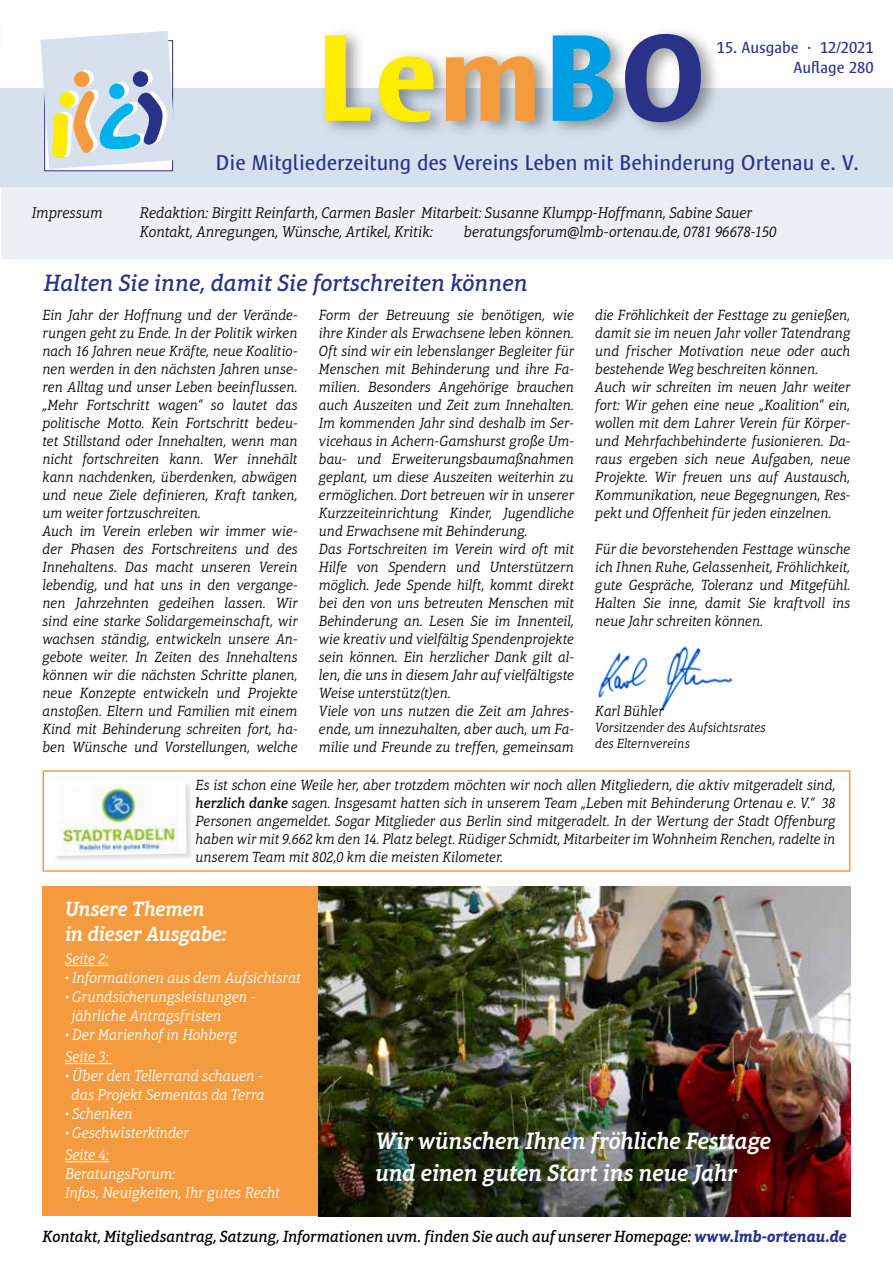
<style>
.page{position:relative;width:893px;height:1263px;background:#fff}
.page>*{position:absolute;margin:0;border:0;box-sizing:border-box;transform-origin:0 0}
.t1{font:700 125.55px "Satero Sans LT Pro";color:#ffed00}
.t2{font:italic 600 24px/31.5px "Aptifer Slab LT Pro";letter-spacing:-.015em;color:#fff}
.t3{font:italic 500 24px "Aptifer Slab LT Pro";letter-spacing:-.005em;color:#2a3288}
.t4{font:21.9px "Satero Sans LT Pro";color:#2a3288}
.t5{font:italic 600 21px/25.2px "Aptifer Slab LT Pro";letter-spacing:-.01em;color:#fff}
.t6{font:italic 500 16.5px "Aptifer Slab LT Pro";letter-spacing:-.01em;color:#000}
.t7{font:16.5px/19.8px "Satero Sans LT Pro";color:#2a3288;text-align:right}
.t8{font:italic 300 15.75px/18.9px "Aptifer Slab LT Pro";letter-spacing:-.01em;color:#fff}
.t9{font:italic 300 15.75px/18.9px "Aptifer Slab LT Pro";letter-spacing:-.01em;color:#000}
.t10{font:italic 300 15px/18px "Aptifer Slab LT Pro";letter-spacing:-.01em;color:#000}
.t11{font:italic 300 13.5px/16.2px "Aptifer Slab LT Pro";letter-spacing:-.005em;color:#000}
.s1{color:#f59b3f}
.s2{color:#009fe3}
.s3{color:#2a3288}
.s4{font-weight:500}
.s5{font-weight:700;color:#2a3288}
</style>
<div class="page">
<div style="left:43px;top:770px;width:807px;height:102px;border:2px solid #f59b3f"></div>
<div style="left:43px;top:887px;width:276px;height:329px;background:#f59b3f"></div>
<img style="left:598px;top:646px;width:135px;height:65px">
<div style="left:1px;top:158px;width:892px;height:101px;background:#eaf0f6"></div>
<div style="left:0;top:88px;width:893px;height:99px;background:#d6e1ed"></div>
<div style="left:320px;top:25px;width:402px;height:114px;background:#000;opacity:.39"></div>
<svg style="left:40px;top:31px;width:134px;height:138px"></svg>
<div style="left:59px;top:92px;width:16px;height:16px;background:#ffed00;border-radius:50%"></div>
<div style="left:74px;top:71px;width:16px;height:16px;background:#f59b3f;border-radius:50%"></div>
<div style="left:109px;top:83px;width:16px;height:16px;background:#00b1eb;border-radius:50%"></div>
<div style="left:132px;top:71px;width:16px;height:16px;background:#2a3288;border-radius:50%"></div>
<img style="left:319px;top:887px;width:531px;height:329px">
<hr style="left:65px;top:965px;width:44px;height:1px;background:#fff">
<hr style="left:65px;top:1063px;width:47px;height:1px;background:#fff">
<hr style="left:65px;top:1161px;width:44px;height:1px;background:#fff">
<div style="left:52px;top:781px;width:142px;height:82px;background:#000;opacity:.14"></div>
<svg style="left:52px;top:782px;width:135px;height:74px"></svg>
<img style="left:59px;top:783px;width:121px;height:73px">
<h1 class="t1" style="left:315px;top:6px;width:394px">Le<span class="s1">m</span><span class="s2">B</span><span class="s3">O</span></h1>
<h3 class="t4" style="left:215px;top:150px;width:645px">Die Mitgliederzeitung des Vereins Leben mit Behinderung Ortenau e. V.</h3>
<p class="t7" style="left:717px;top:37px;width:158px">15. Ausgabe · 12/2021<br>Auflage 280</p>
<p class="t9" style="left:32px;top:203px;width:72px">Impressum</p>
<p class="t9" style="left:140px;top:203px;width:614px">Redaktion: Birgitt Reinfarth, Carmen Basler Mitarbeit: Susanne Klumpp-Hoffmann, Sabine Sauer<br>Kontakt, Anregungen, Wünsche, Artikel, Kritik:</p>
<p class="t9" style="left:464px;top:222px;width:314px">beratungsforum@lmb-ortenau.de, 0781 96678-150</p>
<h2 class="t3" style="left:44px;top:269px;width:486px">Halten Sie inne, damit Sie fortschreiten können</h2>
<p class="t10" style="left:43px;top:306px;width:257px">Ein Jahr der Hoffnung und der Verände&shy;rungen geht zu Ende. In der Politik wirken nach 16 Jahren neue Kräfte, neue Koalitio&shy;nen werden in den nächsten Jahren unse&shy;ren Alltag und unser Leben beeinflussen. „Mehr Fortschritt wagen“ so lautet das politische Motto. Kein Fortschritt bedeu&shy;tet Stillstand oder Innehalten, wenn man nicht fortschreiten kann. Wer innehält kann nachdenken, überdenken, abwägen und neue Ziele definieren, Kraft tanken, um weiter fortzuschreiten.<br>Auch im Verein erleben wir immer wie&shy;der Phasen des Fortschreitens und des Innehaltens. Das macht unseren Verein lebendig, und hat uns in den vergange&shy;nen Jahrzehnten gedeihen lassen. Wir sind eine starke Solidargemeinschaft, wir wachsen ständig, entwickeln unsere An&shy;gebote weiter. In Zeiten des Innehaltens können wir die nächsten Schritte planen, neue Konzepte entwickeln und Projekte anstoßen. Eltern und Familien mit einem Kind mit Behinderung schreiten fort, ha&shy;ben Wünsche und Vorstellungen, welche</p>
<p class="t10" style="left:319px;top:306px;width:257px">Form der Betreuung sie benötigen, wie ihre Kinder als Erwachsene leben können.<br>Oft sind wir ein lebenslanger Begleiter für Menschen mit Behinderung und ihre Fa&shy;milien. Besonders Angehörige brauchen auch Auszeiten und Zeit zum Innehalten.<br>Im kommenden Jahr sind deshalb im Ser&shy;vicehaus in Achern-Gamshurst große Um&shy;bau- und Erweiterungsbaumaßnahmen geplant, um diese Auszeiten weiterhin zu ermöglichen. Dort betreuen wir in unserer Kurzzeiteinrichtung Kinder, Jugendliche und Erwachsene mit Behinderung.<br>Das Fortschreiten im Verein wird oft mit Hilfe von Spendern und Unterstützern möglich. Jede Spende hilft, kommt direkt bei den von uns betreuten Menschen mit Behinderung an. Lesen Sie im Innenteil, wie kreativ und vielfältig Spendenprojekte sein können. Ein herzlicher Dank gilt al&shy;len, die uns in diesem Jahr auf vielfältigste Weise unterstütz(t)en.<br>Viele von uns nutzen die Zeit am Jahres&shy;ende, um innezuhalten, aber auch, um Fa&shy;milie und Freunde zu treffen, gemeinsam</p>
<p class="t10" style="left:595px;top:306px;width:257px">die Fröhlichkeit der Festtage zu genießen, damit sie im neuen Jahr voller Tatendrang und frischer Motivation neue oder auch bestehende Weg beschreiten können.<br>Auch wir schreiten im neuen Jahr weiter fort: Wir gehen eine neue „Koalition“ ein, wollen mit dem Lahrer Verein für Körper&shy;und Mehrfachbehinderte fusionieren. Da&shy;raus ergeben sich neue Aufgaben, neue Projekte. Wir freuen uns auf Austausch, Kommunikation, neue Begegnungen, Res&shy;pekt und Offenheit für jeden einzelnen.</p>
<p class="t10" style="left:595px;top:540px;width:257px;text-align:justify">Für die bevorstehenden Festtage wünsche ich Ihnen Ruhe, Gelassenheit, Fröhlichkeit, gute Gespräche, Toleranz und Mitgefühl.<br>Halten Sie inne, damit Sie kraftvoll ins neue Jahr schreiten können.</p>
<p class="t10" style="left:595px;top:702px;width:70px">Karl Bühler</p>
<p class="t11" style="left:595px;top:719px;width:172px">Vorsitzender des Aufsichtsrates des Elternvereins</p>
<p class="t10" style="left:196px;top:776px;width:641px;text-align:justify">Es ist schon eine Weile her, aber trotzdem möchten wir noch allen Mitgliedern, die aktiv mitgeradelt sind, <span class="s4">herzlich danke</span> sagen. Insgesamt hatten sich in unserem Team „Leben mit Behinderung Ortenau e. V.“ 38<br>Personen angemeldet. Sogar Mitglieder aus Berlin sind mitgeradelt. In der Wertung der Stadt Offenburg haben wir mit 9.662 km den 14. Platz belegt. Rüdiger Schmidt, Mitarbeiter im Wohnheim Renchen, radelte in unserem Team mit 802,0 km die meisten Kilometer.</p>
<h3 class="t5" style="left:65px;top:896px;width:163px">Unsere Themen in dieser Ausgabe:</h3>
<p class="t8" style="left:65px;top:949px;width:45px">Seite 2:</p>
<p class="t8" style="left:65px;top:968px;width:238px">• Informationen aus dem Aufsichtsrat</p>
<p class="t8" style="left:72px;top:987px;width:186px;text-indent:-7px">• Grundsicherungsleistungen - jährliche Antragsfristen</p>
<p class="t8" style="left:65px;top:1023px;width:174px;line-height:22.5px">• Der Marienhof in Hohberg<br>Seite 3:</p>
<p class="t8" style="left:65px;top:1066px;width:201px;text-align:center">• Über den Tellerrand schauen - das Projekt Sementas da Terra</p>
<p class="t8" style="left:65px;top:1104px;width:70px">• Schenken</p>
<p class="t8" style="left:65px;top:1121px;width:126px;line-height:22.5px">• Geschwisterkinder<br>Seite 4:</p>
<p class="t8" style="left:65px;top:1164px;width:217px">BeratungsForum:<br>Infos, Neuigkeiten, Ihr gutes Recht</p>
<h2 class="t2" style="left:376px;top:1125px;width:397px">Wir wünschen Ihnen fröhliche Festtage und einen guten Start ins neue Jahr</h2>
<p class="t6" style="left:43px;top:1227px;width:806px">Kontakt, Mitgliedsantrag, Satzung, Informationen uvm. finden Sie auch auf unserer Homepage: <span class="s5">www.lmb-ortenau.de</span></p>
</div>
